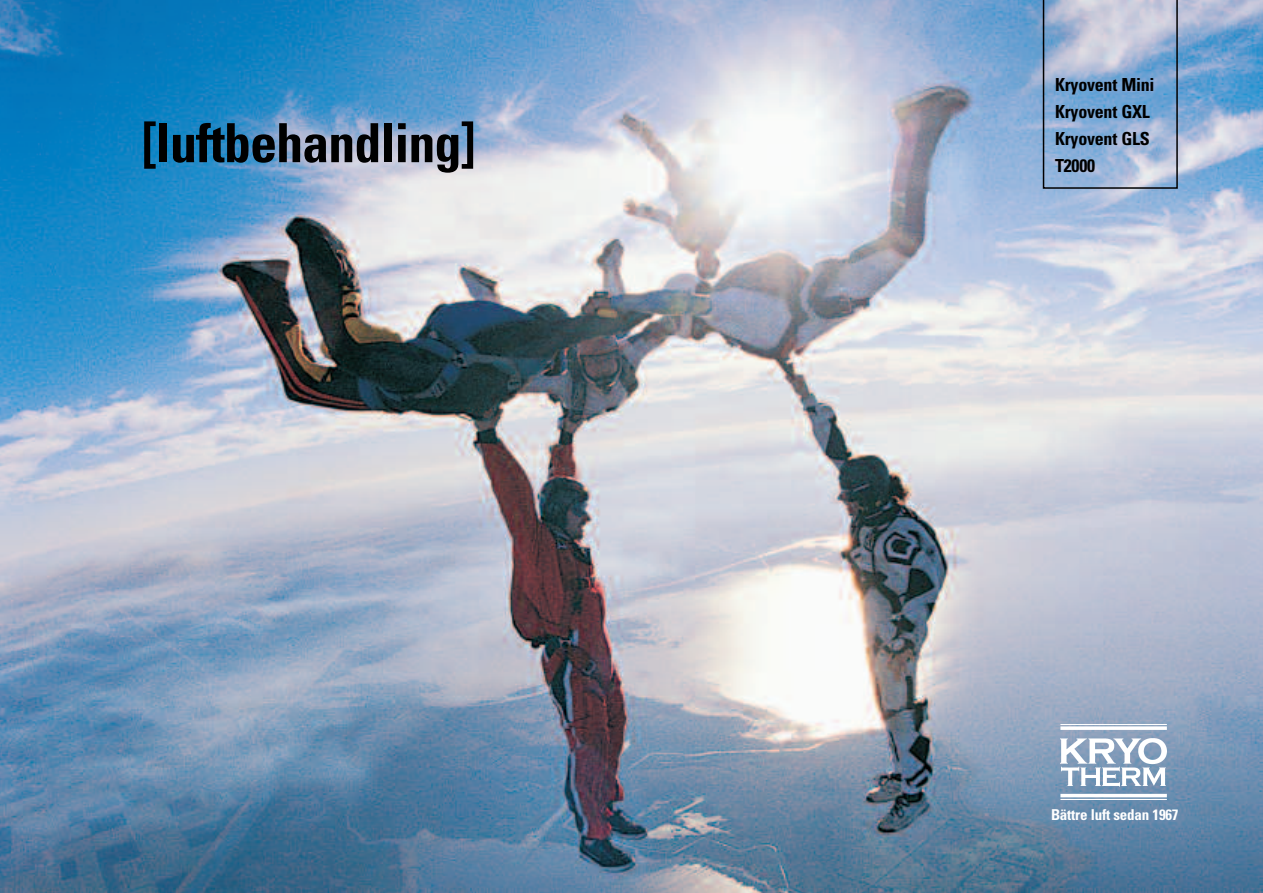
<style>
.page{position:relative;width:1263px;height:893px;background:#fff}
.page>*{position:absolute;margin:0;border:0;box-sizing:border-box;transform-origin:0 0}
.t1{font:700 condensed 54px "Univers";letter-spacing:-.02em;color:#000}
.t2{font:700 condensed 18px/27px "Univers";letter-spacing:-.015em;color:#000}
.t3{font:700 condensed 15px "Univers";letter-spacing:-.015em;color:#fff}
</style>
<div class="page">
<img style="left:0;top:0;width:1263px;height:893px">
<img style="left:1060px;top:724px;width:106px;height:75px">
<svg style="left:1043px;top:0;width:135px;height:189px;background:#98b1d1"></svg>
<h1 class="t1" style="left:142px;top:123px;width:335px">[luftbehandling]</h1>
<p class="t2" style="left:1055px;top:73px;width:101px">Kryovent Mini<br>Kryovent GXL<br>Kryovent GLS<br>T2000</p>
<p class="t3" style="left:1051px;top:809px;width:129px">Bättre luft sedan 1967</p>
</div>
